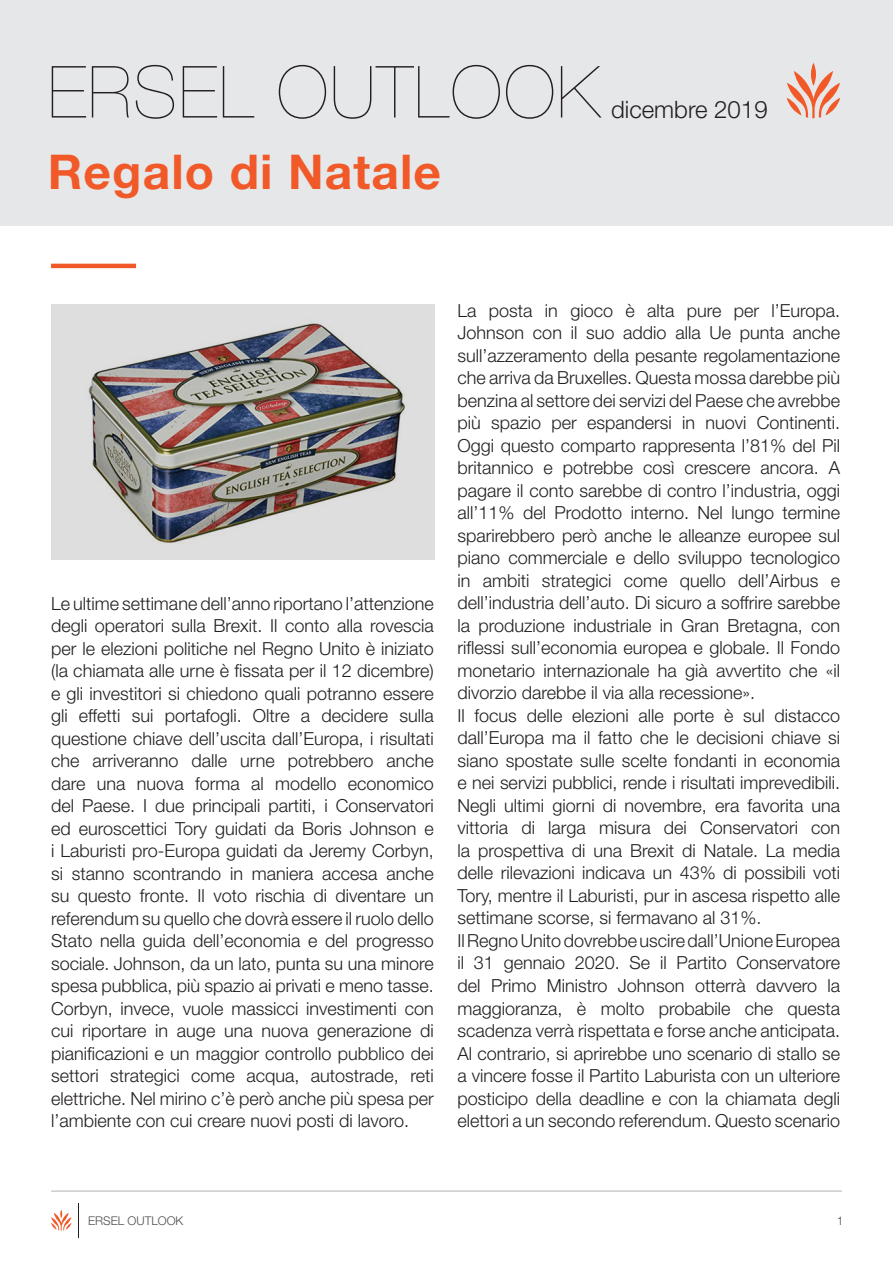
<style>
.page{position:relative;width:893px;height:1263px;background:#fff}
.page>*{position:absolute;margin:0;border:0;box-sizing:border-box;transform-origin:0 0}
.t1{font:200 72px "Helvetica Neue LT Std";letter-spacing:.02em;color:#231f20}
.t2{font:700 48px "Helvetica Neue LT Std";letter-spacing:.025em;color:#f15929}
.t3{font:300 24px "Helvetica Neue LT Std";color:#231f20}
.t4{font:300 18px/22.5px "Helvetica Neue LT Std";color:#231f20;text-align:justify}
.t5{font:300 12px "Helvetica Neue LT Std";color:#4b4c4d}
</style>
<div class="page">
<div style="left:0;top:0;width:893px;height:225px;background:#e6e7e9"></div>
<hr style="left:51px;top:264px;width:85px;height:4px;background:#f15929">
<hr style="left:51px;top:1191px;width:791px;height:1px;background:#b3b3b3">
<hr style="left:78px;top:1203px;width:1px;height:34px;background:#231f20">
<svg style="left:51px;top:1209px;width:20px;height:22px"></svg>
<svg style="left:787px;top:63px;width:53px;height:55px"></svg>
<img style="left:51px;top:304px;width:383px;height:255px">
<h1 class="t1" style="left:48px;top:50px;width:553px">ERSEL OUTLOOK</h1>
<h3 class="t3" style="left:611px;top:94px;width:158px">dicembre 2019</h3>
<h2 class="t2" style="left:48px;top:142px;width:395px">Regalo di Natale</h2>
<p class="t4" style="left:51px;top:592px;width:384px">Le ultime settimane dell’anno riportano l’attenzione degli operatori sulla Brexit. Il conto alla rovescia per le elezioni politiche nel Regno Unito è iniziato (la chiamata alle urne è fissata per il 12 dicembre) e gli investitori si chiedono quali potranno essere gli effetti sui portafogli. Oltre a decidere sulla questione chiave dell’uscita dall’Europa, i risultati che arriveranno dalle urne potrebbero anche dare una nuova forma al modello economico del Paese. I due principali partiti, i Conservatori ed euroscettici Tory guidati da Boris Johnson e i Laburisti pro-Europa guidati da Jeremy Corbyn, si stanno scontrando in maniera accesa anche su questo fronte. Il voto rischia di diventare un referendum su quello che dovrà essere il ruolo dello Stato nella guida dell’economia e del progresso sociale. Johnson, da un lato, punta su una minore spesa pubblica, più spazio ai privati e meno tasse.<br>Corbyn, invece, vuole massicci investimenti con cui riportare in auge una nuova generazione di pianificazioni e un maggior controllo pubblico dei settori strategici come acqua, autostrade, reti elettriche. Nel mirino c’è però anche più spesa per l’ambiente con cui creare nuovi posti di lavoro.</p>
<p class="t4" style="left:458px;top:299px;width:384px;text-align:left">La posta in gioco è alta pure per l’Europa.<br>Johnson con il suo addio alla Ue punta anche sull’azzeramento della pesante regolamentazione che arriva da Bruxelles. Questa mossa darebbe più benzina al settore dei servizi del Paese che avrebbe più spazio per espandersi in nuovi Continenti.<br>Oggi questo comparto rappresenta l’81% del Pil britannico e potrebbe così crescere ancora. A pagare il conto sarebbe di contro l’industria, oggi all’11% del Prodotto interno. Nel lungo termine sparirebbero però anche le alleanze europee sul piano commerciale e dello sviluppo tecnologico in ambiti strategici come quello dell’Airbus e dell’industria dell’auto. Di sicuro a soffrire sarebbe la produzione industriale in Gran Bretagna, con riflessi sull’economia europea e globale. Il Fondo monetario internazionale ha già avvertito che «il divorzio darebbe il via alla recessione».<br>Il focus delle elezioni alle porte è sul distacco dall’Europa ma il fatto che le decisioni chiave si siano spostate sulle scelte fondanti in economia e nei servizi pubblici, rende i risultati imprevedibili.<br>Negli ultimi giorni di novembre, era favorita una vittoria di larga misura dei Conservatori con la prospettiva di una Brexit di Natale. La media delle rilevazioni indicava un 43% di possibili voti Tory, mentre il Laburisti, pur in ascesa rispetto alle settimane scorse, si fermavano al 31%.<br>Il Regno Unito dovrebbe uscire dall’Unione Europea il 31 gennaio 2020. Se il Partito Conservatore del Primo Ministro Johnson otterrà davvero la maggioranza, è molto probabile che questa scadenza verrà rispettata e forse anche anticipata.<br>Al contrario, si aprirebbe uno scenario di stallo se a vincere fosse il Partito Laburista con un ulteriore posticipo della deadline e con la chiamata degli elettori a un secondo referendum. Questo scenario</p>
<p class="t5" style="left:88px;top:1213px;width:97px">ERSEL OUTLOOK</p>
<p class="t5" style="left:837px;top:1213px;width:8px">1</p>
</div>
